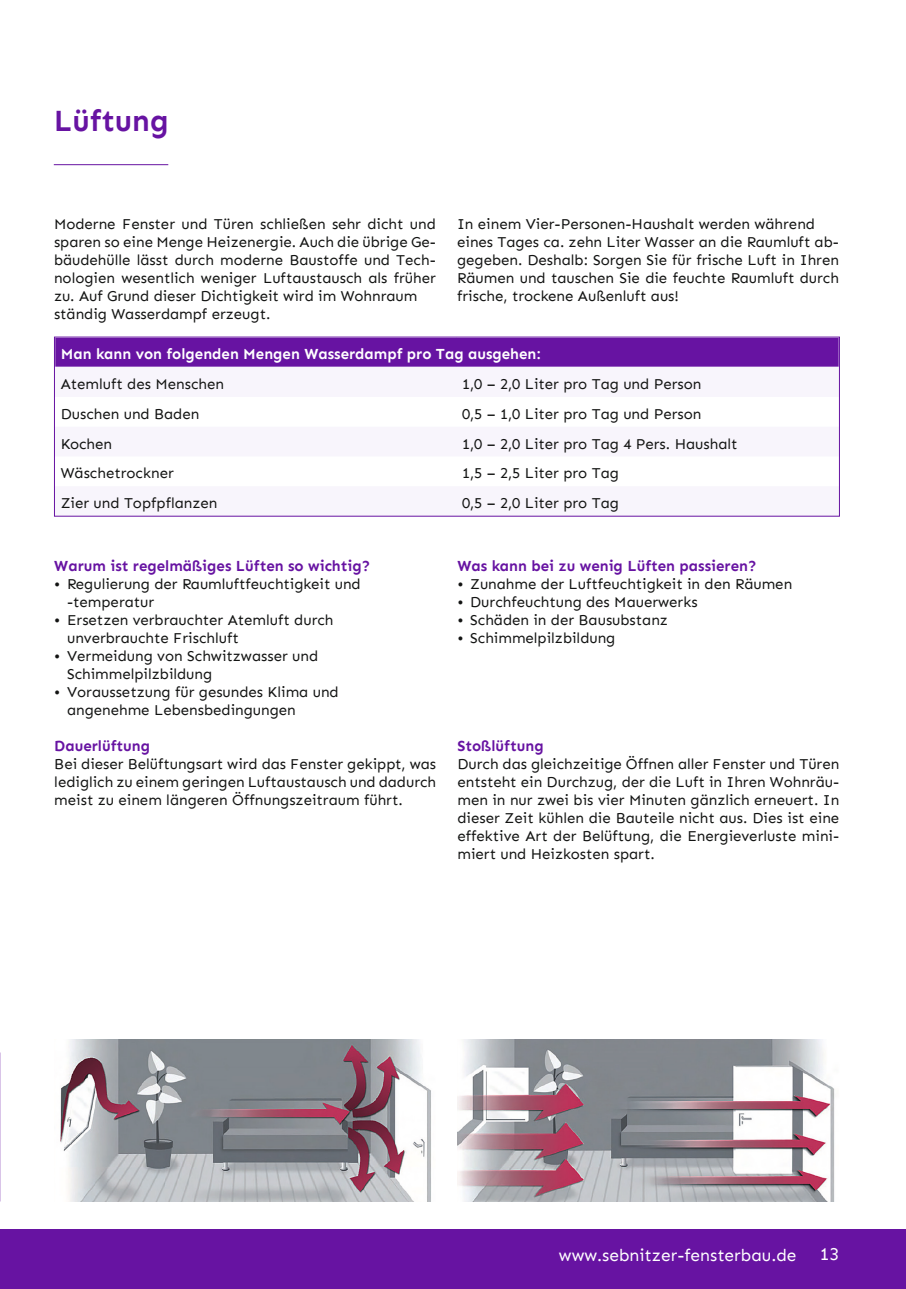
<style>
.page{position:relative;width:906px;height:1289px;background:#fff}
.page>*{position:absolute;margin:0;border:0;box-sizing:border-box;transform-origin:0 0}
.t1{font:700 30px "Sen";color:#6713a2}
.t2{font:18px "Sen";color:#fff}
.t3{font:17.25px "Sen";color:#fff}
.t4{font:15px/18px "Sen";color:#131413}
.t5{font:700 15px "Sen";color:#6713a2}
.t6{font:700 15px "Sen";color:#fff}
</style>
<div class="page">
<div style="left:0;top:1229px;width:906px;height:59px;background:#6713a2"></div>
<div style="left:55px;top:337px;width:784px;height:30px;background:#6713a2"></div>
<hr style="left:839px;top:337px;width:1px;height:30px;background:#f8f5fc">
<hr style="left:55px;top:367px;width:401px;height:1px;background:#f8f5fc">
<hr style="left:456px;top:367px;width:383px;height:1px;background:#f8f5fc">
<div style="left:54px;top:337px;width:785px;height:179px;border:1px solid #6713a2"></div>
<hr style="left:54px;top:164px;width:114px;height:1px;background:#6713a2">
<img style="left:60px;top:1039px;width:371px;height:162px">
<img style="left:457px;top:1039px;width:378px;height:162px">
<h1 class="t1" style="left:54px;top:104px;width:116px">Lüftung</h1>
<p class="t4" style="left:54px;top:215px;width:383px">Moderne Fenster und Türen schließen sehr dicht und sparen so eine Menge Heizenergie. Auch die übrige Ge&shy;bäudehülle lässt durch moderne Baustoffe und Tech&shy;nologien wesentlich weniger Luftaustausch als früher zu. Auf Grund dieser Dichtigkeit wird im Wohnraum ständig Wasserdampf erzeugt.</p>
<p class="t4" style="left:457px;top:215px;width:383px">In einem Vier-Personen-Haushalt werden während eines Tages ca. zehn Liter Wasser an die Raumluft ab&shy;gegeben. Deshalb: Sorgen Sie für frische Luft in Ihren Räumen und tauschen Sie die feuchte Raumluft durch frische, trockene Außenluft aus!</p>
<p class="t6" style="left:61px;top:346px;width:482px">Man kann von folgenden Mengen Wasserdampf pro Tag ausgehen:</p>
<p class="t4" style="left:61px;top:375px;width:165px">Atemluft des Menschen</p>
<p class="t4" style="left:462px;top:375px;width:241px">1,0 – 2,0 Liter pro Tag und Person</p>
<p class="t4" style="left:61px;top:405px;width:140px">Duschen und Baden</p>
<p class="t4" style="left:462px;top:405px;width:241px">0,5 – 1,0 Liter pro Tag und Person</p>
<p class="t4" style="left:61px;top:434px;width:53px">Kochen</p>
<p class="t4" style="left:462px;top:434px;width:277px">1,0 – 2,0 Liter pro Tag 4 Pers. Haushalt</p>
<p class="t4" style="left:61px;top:464px;width:114px">Wäschetrockner</p>
<p class="t4" style="left:462px;top:464px;width:158px">1,5 – 2,5 Liter pro Tag</p>
<p class="t4" style="left:61px;top:494px;width:158px">Zier und Topfpflanzen</p>
<p class="t4" style="left:462px;top:494px;width:158px">0,5 – 2,0 Liter pro Tag</p>
<p class="t5" style="left:54px;top:557px;width:317px">Warum ist regelmäßiges Lüften so wichtig?</p>
<p class="t4" style="left:67px;top:575px;width:295px;text-indent:-13px">• Regulierung der Raumluftfeuchtigkeit und -temperatur</p>
<p class="t4" style="left:67px;top:611px;width:268px;text-indent:-13px">• Ersetzen verbrauchter Atemluft durch unverbrauchte Frischluft</p>
<p class="t4" style="left:67px;top:647px;width:252px;text-indent:-13px">• Vermeidung von Schwitzwasser und<br>Schimmelpilzbildung</p>
<p class="t4" style="left:67px;top:683px;width:273px;text-indent:-13px">• Voraussetzung für gesundes Klima und angenehme Lebensbedingungen</p>
<p class="t5" style="left:54px;top:737px;width:97px">Dauerlüftung</p>
<p class="t4" style="left:54px;top:755px;width:383px;text-align:justify">Bei dieser Belüftungsart wird das Fenster gekippt, was lediglich zu einem geringen Luftaustausch und dadurch meist zu einem längeren Öffnungszeitraum führt.</p>
<p class="t5" style="left:457px;top:557px;width:301px">Was kann bei zu wenig Lüften passieren?</p>
<p class="t4" style="left:457px;top:575px;width:336px">• Zunahme der Luftfeuchtigkeit in den Räumen</p>
<p class="t4" style="left:457px;top:593px;width:242px">• Durchfeuchtung des Mauerwerks</p>
<p class="t4" style="left:457px;top:611px;width:212px">• Schäden in der Bausubstanz</p>
<p class="t4" style="left:457px;top:629px;width:159px">• Schimmelpilzbildung</p>
<p class="t5" style="left:457px;top:737px;width:88px">Stoßlüftung</p>
<p class="t4" style="left:457px;top:755px;width:383px;text-align:justify">Durch das gleichzeitige Öffnen aller Fenster und Türen entsteht ein Durchzug, der die Luft in Ihren Wohnräu&shy;men in nur zwei bis vier Minuten gänzlich erneuert. In dieser Zeit kühlen die Bauteile nicht aus. Dies ist eine effektive Art der Belüftung, die Energieverluste mini&shy;miert und Heizkosten spart.</p>
<p class="t3" style="left:559px;top:1244px;width:239px">www.sebnitzer-fensterbau.de</p>
<p class="t2" style="left:819px;top:1243px;width:21px">13</p>
</div>
